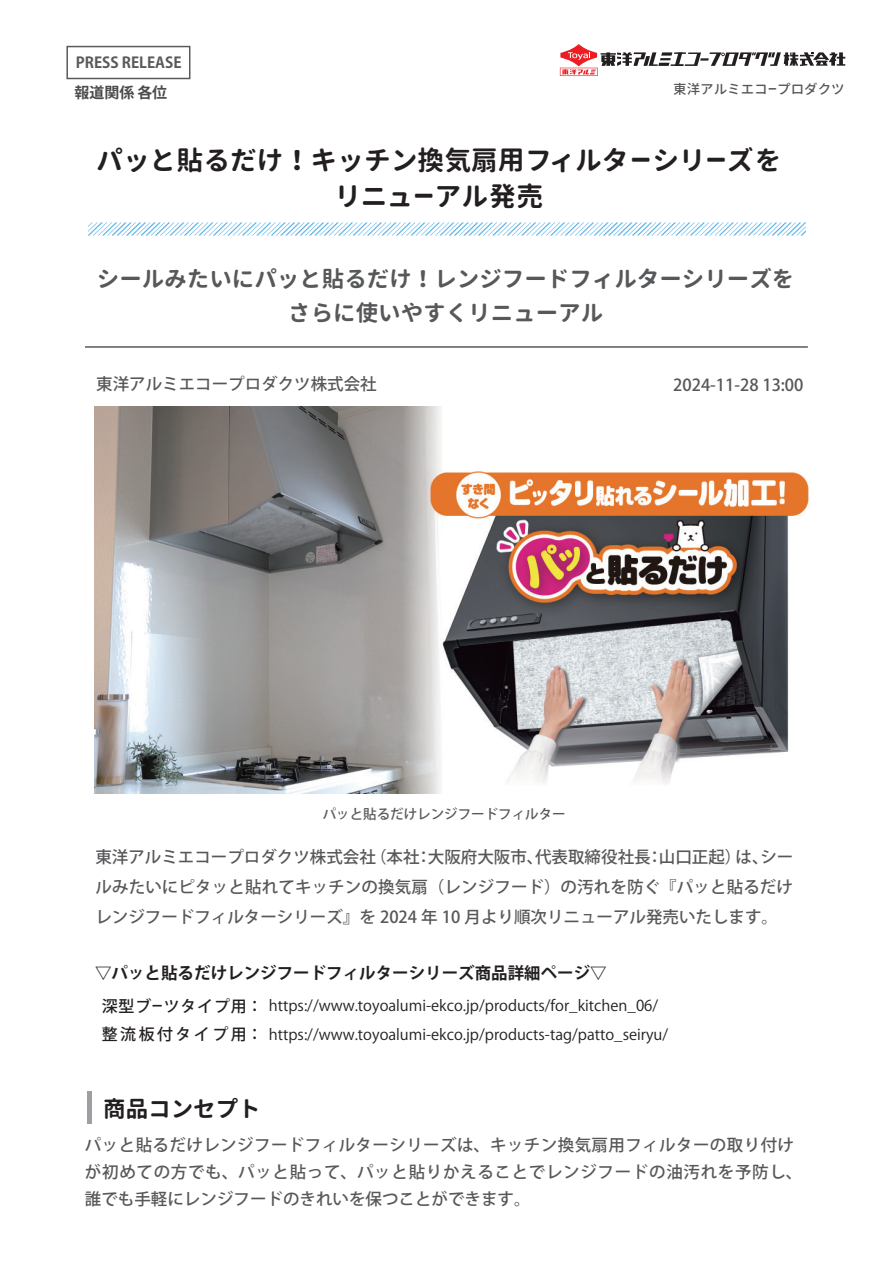
<style>
.page{position:relative;width:893px;height:1263px;background:#fff}
.page>*{position:absolute;margin:0;border:0;box-sizing:border-box;transform-origin:0 0}
.t1{font:26.7px/36px "Gen Jyuu Gothic Monospace Bold";color:#231f20;text-align:center}
.t2{font:22.5px/34.5px "Gen Jyuu Gothic Monospace Bold";color:#57585a;text-align:center}
.t3{font:22.5px "Gen Jyuu Gothic Monospace Bold";color:#231f20}
.t4{font:500 16.5px/30px "Koz Go Pr 6 N";color:#57585a;text-align:justify}
.t5{font:500 16.5px/27px "Koz Go Pr 6 N";letter-spacing:.025em;color:#57585a}
.t6{font:700 16.5px "Koz Go Pr 6 N";color:#231f20}
.t7{font:15px/28.7px "Koz Go Pr 6 N";color:#231f20}
.t8{font:700 15px "Koz Go Pr 6 N";color:#5a5a5d}
.t9{font:700 15px "Koz Go Pr 6 N";color:#494a4b}
.t10{font:500 13.5px "Koz Go Pr 6 N";color:#57585a}
.t11{font:13.5px "Gen Jyuu Gothic Monospace Medium";color:#57585a}
.s1{font-weight:500;font-size:15.9px}
</style>
<div class="page">
<div style="left:87px;top:1091px;width:5px;height:32px;background:#9d9fa2"></div>
<hr style="left:85px;top:346px;width:723px;height:2px;background:#57585a">
<svg style="left:560px;top:44px;width:285px;height:32px"></svg>
<div style="left:66px;top:46px;width:124px;height:33px;background:#fff;border:2px solid #5a5a5d"></div>
<img style="left:89px;top:222px;width:716px;height:14px">
<img style="left:94px;top:407px;width:715px;height:387px">
<p class="t8" style="left:76px;top:54px;width:107px">PRESS RELEASE</p>
<p class="t9" style="left:74px;top:84px;width:94px">報道関係 各位</p>
<p class="t11" style="left:673px;top:80px;width:173px">東洋アルミエコープロダクツ</p>
<h1 class="t1" style="left:96px;top:141px;width:687px">パッと貼るだけ！キッチン換気扇用フィルターシリーズをリニューアル発売</h1>
<h2 class="t2" style="left:97px;top:261px;width:699px">シールみたいにパッと貼るだけ！レンジフードフィルターシリーズをさらに使いやすくリニューアル</h2>
<p class="t4" style="left:96px;top:369px;width:282px">東洋アルミエコープロダクツ株式会社</p>
<p class="t4" style="left:673px;top:370px;width:132px">2024-11-28 13:00</p>
<p class="t10" style="left:323px;top:806px;width:244px">パッと貼るだけレンジフードフィルター</p>
<p class="t4" style="left:95px;top:842px;width:699px">東洋アルミエコープロダクツ株式会社（本社：大阪府大阪市、代表取締役社長：山口正起）は、シールみたいにピタッと貼れてキッチンの換気扇（レンジフード）の汚れを防ぐ『パッと貼るだけレンジフードフィルターシリーズ』を 2024 年 10 月より順次リニューアル発売いたします。</p>
<p class="t6" style="left:95px;top:964px;width:513px">▽パッと貼るだけレンジフードフィルターシリーズ商品詳細ページ▽</p>
<p class="t7" style="left:102px;top:991px;width:568px"><span class="s1">深型ブーツタイプ用：</span> https://www.toyoalumi-ekco.jp/products/for_kitchen_06/<span class="s1">整流板付タイプ用：</span> https://www.toyoalumi-ekco.jp/products-tag/patto_seiryu/</p>
<h2 class="t3" style="left:103px;top:1092px;width:159px">商品コンセプト</h2>
<p class="t5" style="left:85px;top:1131px;width:719px">パッと貼るだけレンジフードフィルターシリーズは、キッチン換気扇用フィルターの取り付けが初めての方でも、パッと貼って、パッと貼りかえることでレンジフードの油汚れを予防し、誰でも手軽にレンジフードのきれいを保つことができます。</p>
</div>
